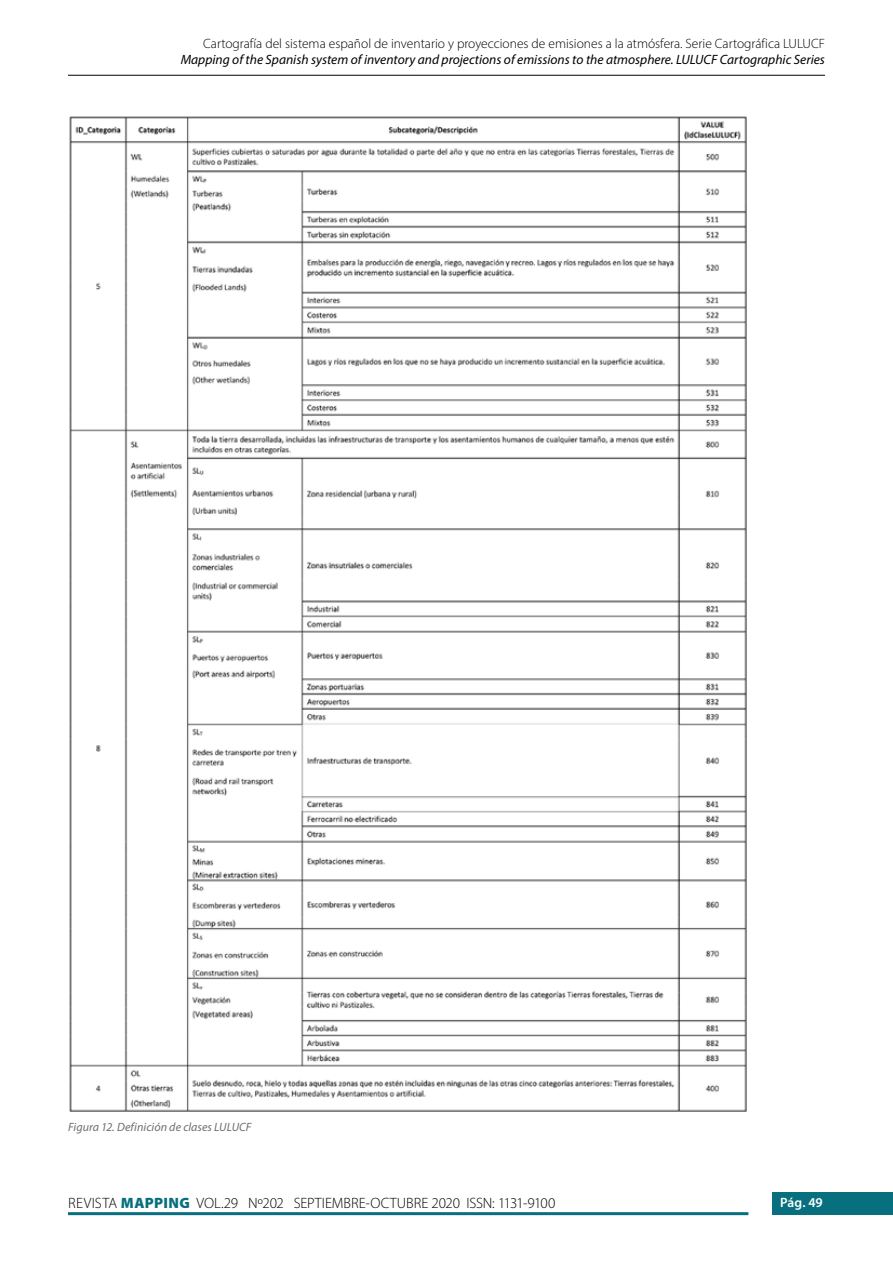
<style>
.page{position:relative;width:893px;height:1263px;background:#fff}
.page>*{position:absolute;margin:0;border:0;box-sizing:border-box;transform-origin:0 0}
.t1{font:300 15px "Myriad Pro";letter-spacing:-.005em;color:#000}
.t2{font:italic 13.5px "Myriad Pro";color:#000}
.t3{font:300 13.5px "Myriad Pro";color:#000}
.t4{font:600 13.5px "Myriad Pro";color:#fff}
.t5{font:italic 12px "Myriad Pro";letter-spacing:.005em;color:#6d6e71}
.s1{font-weight:900;color:#086f7f}
</style>
<div class="page">
<div style="left:772px;top:1193px;width:121px;height:22px;background:#086f7f"></div>
<hr style="left:68px;top:1212px;width:680px;height:3px;background:#086f7f">
<hr style="left:68px;top:75px;width:757px;height:1px;background:#000">
<img style="left:69px;top:116px;width:678px;height:996px">
<p class="t3" style="left:203px;top:36px;width:623px">Cartografía del sistema español de inventario y proyecciones de emisiones a la atmósfera. Serie Cartográfica LULUCF</p>
<p class="t2" style="left:181px;top:52px;width:646px">Mapping of the Spanish system of inventory and projections of emissions to the atmosphere. LULUCF Cartographic Series</p>
<p class="t5" style="left:68px;top:1120px;width:185px">Figura 12. Definición de clases LULUCF</p>
<p class="t1" style="left:68px;top:1194px;width:489px">REVISTA <span class="s1">MAPPING</span> VOL.29 Nº202 SEPTIEMBRE-OCTUBRE 2020 ISSN: 1131-9100</p>
<p class="t4" style="left:780px;top:1194px;width:44px">Pág. 49</p>
</div>
